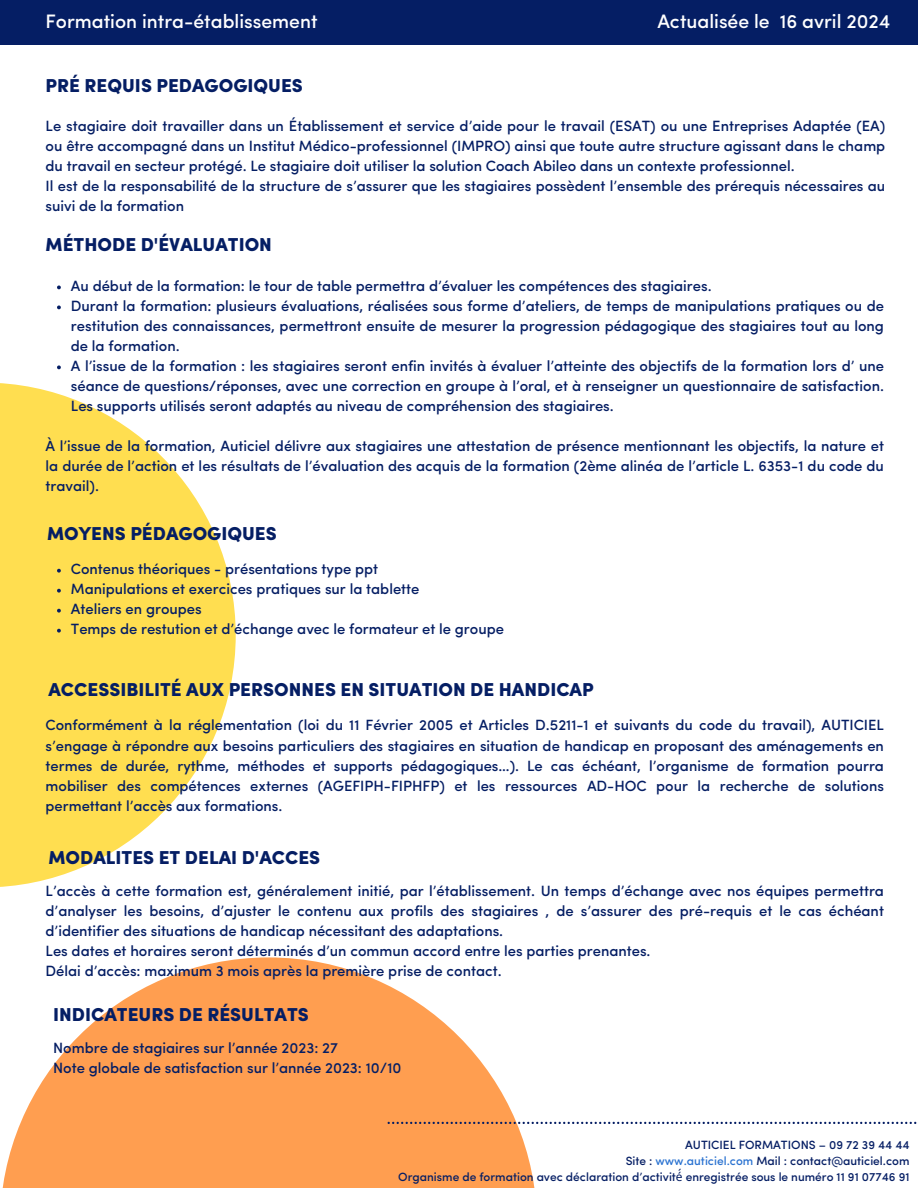
<style>
.page{position:relative;width:918px;height:1188px;background:#fff}
.page>*{position:absolute;margin:0;border:0;box-sizing:border-box;transform-origin:0 0}
.t1{font:500 19.5px "Sofia Pro";color:#fff}
.t2{font:900 18.75px "Sofia Pro";color:#051e64}
.t3{font:500 14.85px/20px "Sofia Pro";color:#051e64;text-align:justify}
.t4{font:500 12px "Sofia Pro";color:#051e64}
.s1{color:#2b73d1}
.s2{font-family:"Noto Sans";font-weight:400}
</style>
<div class="page">
<div style="left:0;top:0;width:918px;height:45px;background:#051e64"></div>
<svg style="left:2px;top:957px;width:535px;height:231px;fill:#ff9e50"></svg>
<svg style="left:388px;top:1122px;width:528px;height:2px"></svg>
<svg style="left:0;top:383px;width:236px;height:504px;fill:#ffde50"></svg>
<svg style="left:57px;top:286px;width:4px;height:3px"></svg>
<svg style="left:57px;top:306px;width:4px;height:3px"></svg>
<svg style="left:57px;top:365px;width:4px;height:4px"></svg>
<svg style="left:57px;top:569px;width:4px;height:4px"></svg>
<svg style="left:57px;top:589px;width:4px;height:4px"></svg>
<svg style="left:57px;top:609px;width:4px;height:4px"></svg>
<svg style="left:57px;top:629px;width:4px;height:4px"></svg>
<h1 class="t1" style="left:46px;top:13px;width:274px">Formation intra-établissement</h1>
<h3 class="t1" style="left:657px;top:13px;width:235px">Actualisée le 16 avril 2024</h3>
<h1 class="t2" style="left:46px;top:78px;width:259px">PRÉ REQUIS PEDAGOGIQUES</h1>
<p class="t3" style="left:46px;top:118px;width:841px;text-align:left">Le stagiaire doit travailler dans un Établissement et service d’aide pour le travail (ESAT) ou une Entreprises Adaptée (EA) ou être accompagné dans un Institut Médico-professionnel (IMPRO) ainsi que toute autre structure agissant dans le champ du travail en secteur protégé. Le stagiaire doit utiliser la solution Coach Abileo dans un contexte professionnel.<br>Il est de la responsabilité de la structure de s’assurer que les stagiaires possèdent l’ensemble des prérequis nécessaires au suivi de la formation</p>
<p class="t2" style="left:46px;top:237px;width:228px">MÉTHODE D'ÉVALUATION</p>
<p class="t3" style="left:71px;top:278px;width:642px">Au début de la formation: le tour de table permettra d’évaluer les compétences des stagiaires.</p>
<p class="t3" style="left:71px;top:298px;width:815px">Durant la formation: plusieurs évaluations, réalisées sous forme d’ateliers, de temps de manipulations pratiques ou de restitution des connaissances, permettront ensuite de mesurer la progression pédagogique des stagiaires tout au long de la formation.</p>
<h3 class="t3" style="left:71px;top:358px;width:815px">A l’issue de la formation : les stagiaires seront enfin invités à évaluer l’atteinte des objectifs de la formation lors d’ une séance de questions/réponses, avec une correction en groupe à l’oral, et à renseigner un questionnaire de satisfaction.<br>Les supports utilisés seront adaptés au niveau de compréhension des stagiaires.</h3>
<h1 class="t3" style="left:46px;top:437px;width:840px">À l’issue de la formation, Auticiel délivre aux stagiaires une attestation de présence mentionnant les objectifs, la nature et la durée de l’action et les résultats de l’évaluation des acquis de la formation (2ème alinéa de l’article L. 6353-1 du code du travail).</h1>
<h3 class="t2" style="left:47px;top:526px;width:231px">MOYENS PÉDAGOGIQUES</h3>
<p class="t3" style="left:71px;top:561px;width:309px">Contenus théoriques - présentations type ppt</p>
<p class="t3" style="left:71px;top:581px;width:350px">Manipulations et exercices pratiques sur la tablette</p>
<p class="t3" style="left:71px;top:601px;width:132px">Ateliers en groupes</p>
<h1 class="t3" style="left:71px;top:621px;width:435px">Temps de restution et d’échange avec le formateur et le groupe</h1>
<h2 class="t2" style="left:48px;top:682px;width:547px">ACCESSIBILITÉ AUX PERSONNES EN SITUATION DE HANDICAP</h2>
<h2 class="t3" style="left:46px;top:717px;width:840px">Conformément à la réglementation (loi du 11 Février 2005 et Articles D.5211-1 et suivants du code du travail), AUTICIEL s’engage à répondre aux besoins particuliers des stagiaires en situation de handicap en proposant des aménagements en termes de durée, rythme, méthodes et supports pédagogiques…). Le cas échéant, l’organisme de formation pourra mobiliser des compétences externes (AGEFIPH-FIPHFP) et les ressources AD-HOC pour la recherche de solutions permettant l’accès aux formations.</h2>
<h3 class="t2" style="left:48px;top:850px;width:273px">MODALITES ET DELAI D'ACCES</h3>
<p class="t3" style="left:46px;top:882px;width:840px;text-align:left">L’accès à cette formation est, généralement initié, par l’établissement. Un temps d’échange avec nos équipes permettra d’analyser les besoins, d’ajuster le contenu aux profils des stagiaires , de s’assurer des pré-requis et le cas échéant d’identifier des situations de handicap nécessitant des adaptations.<br>Les dates et horaires seront déterminés d’un commun accord entre les parties prenantes.<br>Délai d’accès: maximum 3 mois après la première prise de contact.</p>
<p class="t2" style="left:53px;top:1007px;width:257px">INDICATEURS DE RÉSULTATS</p>
<p class="t3" style="left:53px;top:1039px;width:350px">Nombre de stagiaires sur l’année 2023: 27<br>Note globale de satisfaction sur l’année 2023: 10/10</p>
<h1 class="t4" style="left:685px;top:1140px;width:226px">AUTICIEL FORMATIONS – 09 72 39 44 44</h1>
<h3 class="t4" style="left:626px;top:1156px;width:285px">Site : <span class="s1">www.auticiel.com</span> Mail : contact@auticiel.com</h3>
<h1 class="t4" style="left:398px;top:1172px;width:513px">Organisme de formation avec déclaration d’activit<span class="s2">é́</span> enregistrée sous le numéro 11 91 07746 91</h1>
</div>
